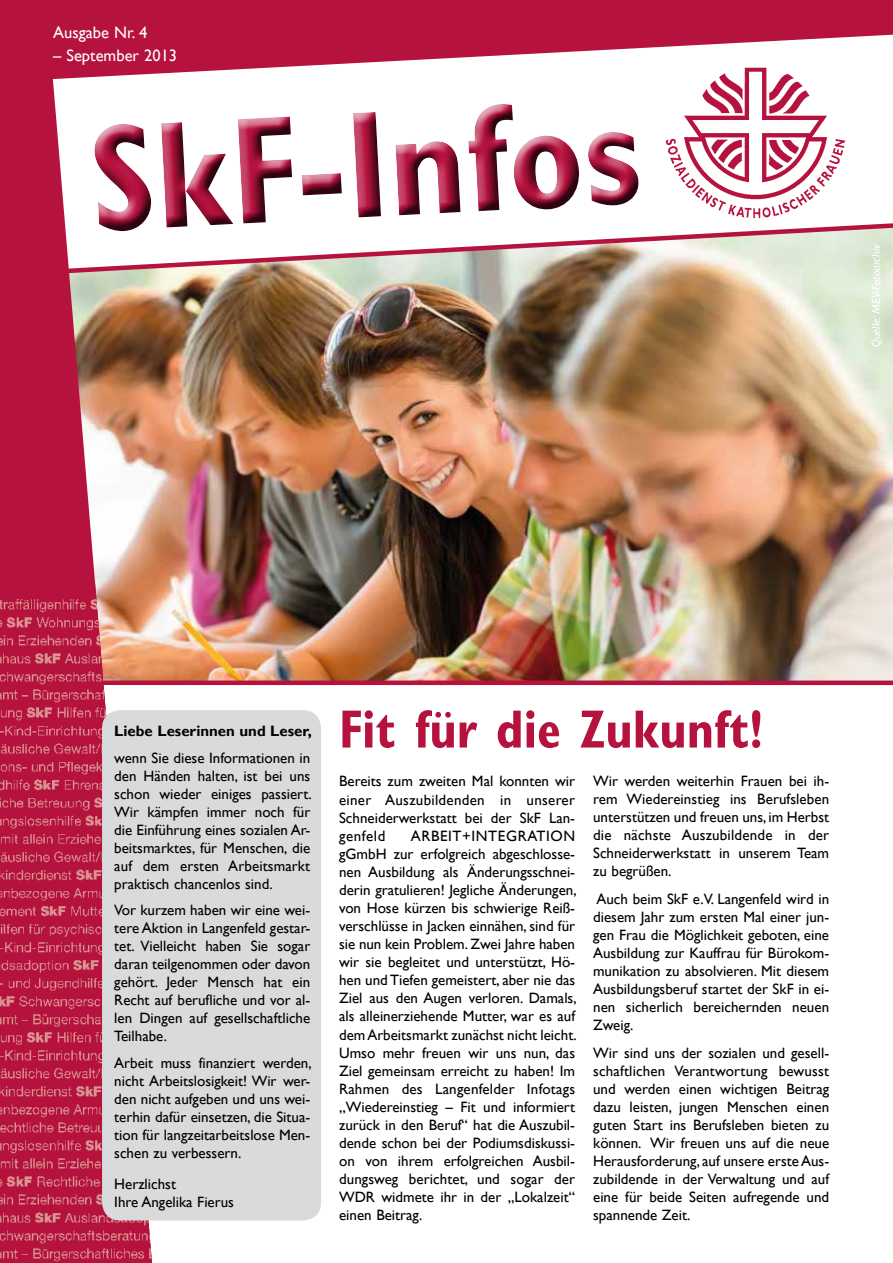
<style>
.page{position:relative;width:893px;height:1263px;background:#fff}
.page>*{position:absolute;margin:0;border:0;box-sizing:border-box;transform-origin:0 0}
.t1{font:700 condensed 152.85px "Gill Sans";color:#b5123e;scale:.95 1}
.t2{font:700 condensed 54px "Gill Sans";color:#b5123e;scale:.95 1}
.t3{font:16.5px "Gill Sans";color:#fff}
.t4{font:15px/18px "Gill Sans";color:#000;text-align:justify}
.t5{font:700 15px "Gill Sans";color:#000}
.t6{font:italic 12px "Gill Sans";color:#fff}
</style>
<div class="page">
<img style="left:0;top:0;width:893px;height:1221px">
<img style="left:0;top:582px;width:152px;height:681px">
<svg style="left:82px;top:86px;width:564px;height:153px"></svg>
<svg style="left:85px;top:90px;width:567px;height:153px"></svg>
<img style="left:661px;top:61px;width:188px;height:162px">
<div style="left:102px;top:710px;width:219px;height:510px;background:#d9dadb;border-radius:18px"></div>
<p class="t3" style="left:53px;top:23px;width:96px">Ausgabe Nr. 4</p>
<p class="t3" style="left:53px;top:46px;width:126px">– September 2013</p>
<h1 class="t1" style="left:86px;top:89px;width:582px;rotate:-3deg">SkF-Infos</h1>
<p class="t6" style="left:869px;top:347px;width:105px;rotate:-90deg">Quelle: MEV-Fotoarchiv</p>
<p class="t5" style="left:114px;top:722px;width:199px">Liebe Leserinnen und Leser,</p>
<p class="t4" style="left:114px;top:749px;width:199px">wenn Sie diese Informationen in den Händen halten, ist bei uns schon wieder einiges passiert.<br>Wir kämpfen immer noch für die Einführung eines sozialen Ar&shy;beitsmarktes, für Menschen, die auf dem ersten Arbeitsmarkt praktisch chancenlos sind.</p>
<p class="t4" style="left:114px;top:901px;width:197px">Vor kurzem haben wir eine wei&shy;tere Aktion in Langenfeld gestar&shy;tet. Vielleicht haben Sie sogar daran teilgenommen oder davon gehört. Jeder Mensch hat ein Recht auf berufliche und vor al&shy;len Dingen auf gesellschaftliche Teilhabe.</p>
<p class="t4" style="left:114px;top:1054px;width:199px">Arbeit muss finanziert werden, nicht Arbeitslosigkeit! Wir wer&shy;den nicht aufgeben und uns wei&shy;terhin dafür einsetzen, die Situa&shy;tion für langzeitarbeitslose Men&shy;schen zu verbessern.</p>
<p class="t4" style="left:114px;top:1175px;width:121px">Herzlichst<br>Ihre Angelika Fierus</p>
<h2 class="t2" style="left:339px;top:697px;width:448px">Fit für die Zukunft!</h2>
<p class="t4" style="left:339px;top:773px;width:238px">Bereits zum zweiten Mal konnten wir einer Auszubildenden in unserer Schneiderwerkstatt bei der SkF Lan&shy;genfeld</p>
<p class="t4" style="left:339px;top:827px;width:239px;text-indent:72px">ARBEIT+INTEGRATION gGmbH zur erfolgreich abgeschlosse&shy;nen Ausbildung als Änderungsschnei&shy;derin gratulieren! Jegliche Änderungen, von Hose kürzen bis schwierige Reiß&shy;verschlüsse in Jacken einnähen, sind für sie nun kein Problem. Zwei Jahre haben wir sie begleitet und unterstützt, Hö&shy;hen und Tiefen gemeistert, aber nie das Ziel aus den Augen verloren. Damals, als alleinerziehende Mutter, war es auf dem Arbeitsmarkt zunächst nicht leicht.<br>Umso mehr freuen wir uns nun, das Ziel gemeinsam erreicht zu haben! Im Rahmen des Langenfelder Infotags „Wiedereinstieg – Fit und informiert zurück in den Beruf“ hat die Auszubil&shy;dende schon bei der Podiumsdiskussi&shy;on von ihrem erfolgreichen Ausbil&shy;dungsweg berichtet, und sogar der WDR widmete ihr in der „Lokalzeit“ einen Beitrag.</p>
<p class="t4" style="left:593px;top:772px;width:238px">Wir werden weiterhin Frauen bei ih&shy;rem Wiedereinstieg ins Berufsleben unterstützen und freuen uns, im Herbst die nächste Auszubildende in der Schneiderwerkstatt in unserem Team zu begrüßen.</p>
<p class="t4" style="left:593px;top:890px;width:238px">Auch beim SkF e.V. Langenfeld wird in diesem Jahr zum ersten Mal einer jun&shy;gen Frau die Möglichkeit geboten, eine Ausbildung zur Kauffrau für Bürokom&shy;munikation zu absolvieren. Mit diesem Ausbildungsberuf startet der SkF in ei&shy;nen sicherlich bereichernden neuen Zweig.</p>
<p class="t4" style="left:593px;top:1044px;width:238px">Wir sind uns der sozialen und gesell&shy;schaftlichen Verantwortung bewusst und werden einen wichtigen Beitrag dazu leisten, jungen Menschen einen guten Start ins Berufsleben bieten zu können. Wir freuen uns auf die neue Herausforderung, auf unsere erste Aus&shy;zubildende in der Verwaltung und auf eine für beide Seiten aufregende und spannende Zeit.</p>
</div>
